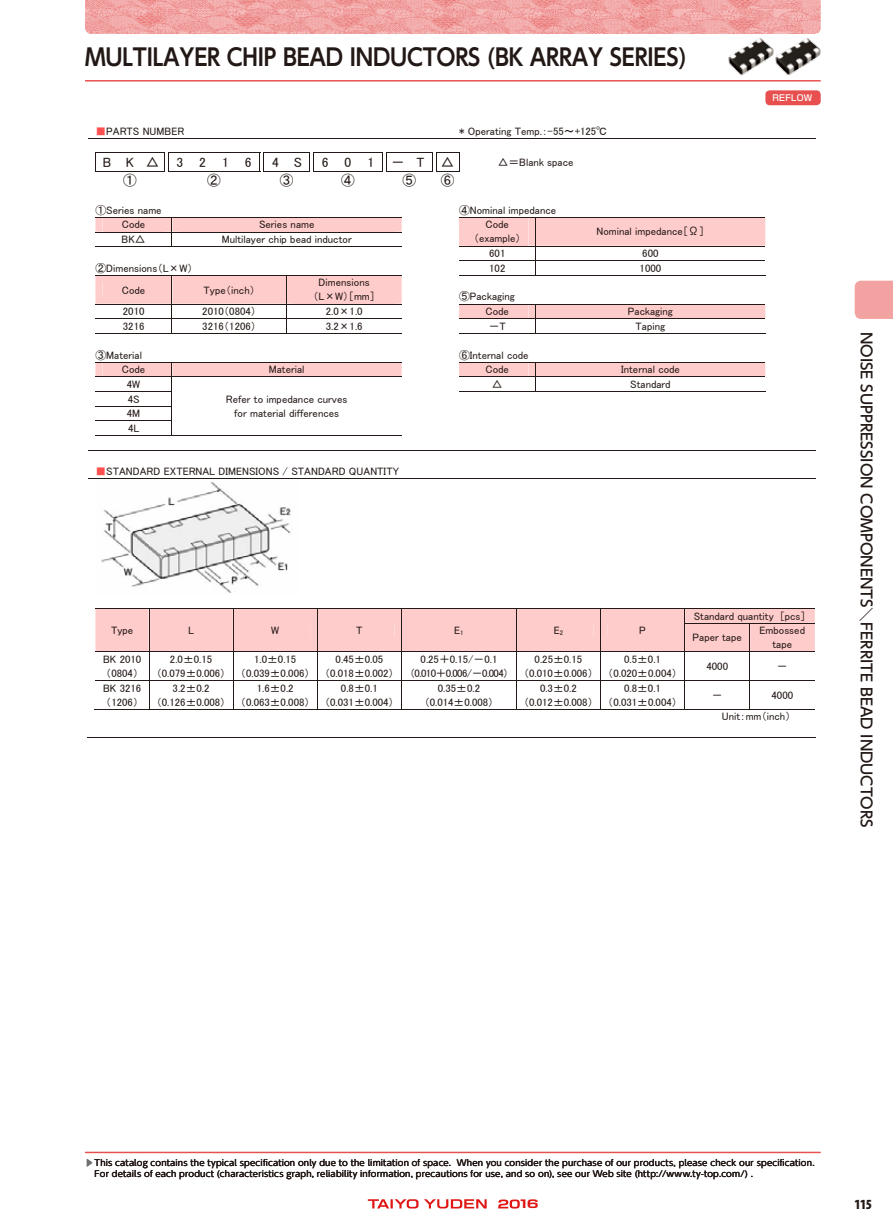
<style>
.page{position:relative;width:893px;height:1229px;background:#fff}
.page>*{position:absolute;margin:0;border:0;box-sizing:border-box;transform-origin:0 0}
.t1{font:700 23.4px "UD Shin Go Pro De";letter-spacing:-.01em;color:#221815;scale:.9 1}
.t2{font:500 14.85px "UD Shin Go Pro";color:#221815}
.t3{font:900 condensed 14.1px "Myriad Pro";color:#221815}
.t4{font:13.5px "MS P Gothic";color:#231916}
.t5{font:10.95px "Shin Go Pro Bold 90 pv RKSJ H";color:#df1614;scale:1.35 1}
.t6{font:10.8px/14px "MS P Gothic";color:#231916;text-align:center}
.t7{font:10.8px/14px "MS P Gothic";letter-spacing:-.05em;color:#231916;text-align:center}
.t8{font:8.55px/10.6px "UD Shin Go Pro";letter-spacing:.02em;color:#221815}
.t9{font:500 8.55px "Shin Go Pro";letter-spacing:.03em;color:#fff}
.s1{color:#ff5050}
.s2{font-family:"MS Gothic"}
.s3{color:#727171}
</style>
<div class="page">
<hr style="left:88px;top:138px;width:727px;height:1px;background:#231916">
<hr style="left:95px;top:153px;width:70px;height:1px;background:#231916">
<hr style="left:168px;top:153px;width:92px;height:1px;background:#231916">
<hr style="left:263px;top:153px;width:47px;height:1px;background:#231916">
<hr style="left:313px;top:153px;width:70px;height:1px;background:#231916">
<hr style="left:386px;top:153px;width:46px;height:1px;background:#231916">
<svg style="left:95px;top:154px;width:1px;height:17px"></svg>
<hr style="left:95px;top:171px;width:70px;height:1px;background:#231916">
<svg style="left:164px;top:154px;width:5px;height:17px"></svg>
<hr style="left:168px;top:171px;width:92px;height:1px;background:#231916">
<svg style="left:260px;top:154px;width:4px;height:18px"></svg>
<hr style="left:263px;top:171px;width:47px;height:1px;background:#231916">
<svg style="left:309px;top:154px;width:5px;height:17px"></svg>
<hr style="left:313px;top:171px;width:70px;height:1px;background:#231916">
<svg style="left:382px;top:154px;width:5px;height:17px"></svg>
<hr style="left:386px;top:171px;width:46px;height:1px;background:#231916">
<svg style="left:432px;top:153px;width:28px;height:19px"></svg>
<hr style="left:95px;top:217px;width:307px;height:1px;background:#231916">
<svg style="left:95px;top:218px;width:307px;height:29px"></svg>
<hr style="left:172px;top:246px;width:230px;height:1px;background:#231916">
<hr style="left:95px;top:275px;width:307px;height:1px;background:#231916">
<svg style="left:95px;top:276px;width:307px;height:58px"></svg>
<hr style="left:287px;top:333px;width:115px;height:1px;background:#231916">
<svg style="left:95px;top:362px;width:307px;height:74px"></svg>
<hr style="left:172px;top:435px;width:230px;height:1px;background:#231916">
<hr style="left:459px;top:217px;width:76px;height:1px;background:#231916">
<hr style="left:535px;top:217px;width:230px;height:1px;background:#231916">
<svg style="left:459px;top:218px;width:306px;height:58px"></svg>
<hr style="left:536px;top:275px;width:229px;height:1px;background:#231916">
<svg style="left:459px;top:304px;width:306px;height:30px"></svg>
<hr style="left:536px;top:333px;width:229px;height:1px;background:#231916">
<svg style="left:459px;top:362px;width:306px;height:30px"></svg>
<hr style="left:536px;top:391px;width:229px;height:1px;background:#231916">
<hr style="left:88px;top:450px;width:727px;height:1px;background:#231916">
<img style="left:101px;top:482px;width:190px;height:111px">
<hr style="left:95px;top:608px;width:720px;height:1px;background:#231916">
<hr style="left:94px;top:709px;width:55px;height:1px;background:#231916">
<hr style="left:149px;top:709px;width:84px;height:1px;background:#231916">
<hr style="left:234px;top:709px;width:83px;height:1px;background:#231916">
<hr style="left:318px;top:709px;width:83px;height:1px;background:#231916">
<hr style="left:402px;top:709px;width:114px;height:1px;background:#231916">
<hr style="left:517px;top:709px;width:83px;height:1px;background:#231916">
<hr style="left:601px;top:709px;width:83px;height:1px;background:#231916">
<hr style="left:685px;top:709px;width:64px;height:1px;background:#231916">
<svg style="left:95px;top:609px;width:720px;height:100px"></svg>
<hr style="left:750px;top:709px;width:65px;height:1px;background:#231916">
<hr style="left:88px;top:479px;width:727px;height:1px;background:#231916">
<hr style="left:87px;top:738px;width:728px;height:1px;background:#231916">
<div style="left:765px;top:90px;width:56px;height:15px;background:#e7504f;border-radius:4px"></div>
<hr style="left:85px;top:1152px;width:736px;height:1px;background:#e7504f">
<svg style="left:855px;top:281px;width:38px;height:38px"></svg>
<svg style="left:368px;top:1199px;width:50px;height:9px"></svg>
<svg style="left:424px;top:1199px;width:63px;height:9px"></svg>
<svg style="left:498px;top:1199px;width:22px;height:9px"></svg>
<img style="left:85px;top:0;width:736px;height:34px">
<hr style="left:85px;top:80px;width:736px;height:2px;background:#e7504f">
<img style="left:728px;top:38px;width:93px;height:38px">
<h1 class="t1" style="left:85px;top:38px;width:670px">MULTILAYER CHIP BEAD INDUCTORS (BK ARRAY SERIES)</h1>
<p class="t6" style="left:95px;top:124px;width:90px"><span class="s1">■</span>PARTS NUMBER</p>
<p class="t6" style="left:459px;top:124px;width:149px">* Operating Temp.：-55～+125℃</p>
<p class="t4" style="left:103px;top:155px;width:58px">B K △</p>
<p class="t4" style="left:176px;top:155px;width:77px">3 2 1 6</p>
<p class="t4" style="left:272px;top:155px;width:32px">4 S</p>
<p class="t4" style="left:322px;top:155px;width:54px">6 0 1</p>
<p class="t4" style="left:391px;top:155px;width:65px">－ T △</p>
<p class="t6" style="left:498px;top:155px;width:77px">△＝Blank space</p>
<p class="t4" style="left:123px;top:173px;width:15px">①</p>
<p class="t4" style="left:207px;top:173px;width:15px">②</p>
<p class="t4" style="left:280px;top:173px;width:15px">③</p>
<p class="t4" style="left:341px;top:173px;width:15px">④</p>
<p class="t4" style="left:402px;top:173px;width:15px">⑤</p>
<p class="t4" style="left:441px;top:173px;width:15px">⑥</p>
<p class="t6" style="left:122px;top:202px;width:41px;line-height:14.7px;text-align:left;text-indent:-26px">①Series name<br>Code</p>
<p class="t6" style="left:459px;top:203px;width:99px">④Nominal impedance</p>
<p class="t6" style="left:486px;top:218px;width:25px">Code</p>
<p class="t6" style="left:474px;top:232px;width:49px">（example）</p>
<p class="t6" style="left:259px;top:218px;width:57px">Series name</p>
<p class="t6" style="left:596px;top:225px;width:109px">Nominal impedance［<span class="s2">Ω</span>］</p>
<p class="t6" style="left:122px;top:232px;width:26px">BK△</p>
<p class="t6" style="left:222px;top:232px;width:132px">Multilayer chip bead inductor</p>
<p class="t6" style="left:122px;top:257px;width:72px;line-height:21.8px;text-align:left;text-indent:-26px">②Dimensions（L×W）<br>Code</p>
<p class="t6" style="left:489px;top:246px;width:18px">601</p>
<p class="t6" style="left:642px;top:246px;width:18px">600</p>
<p class="t6" style="left:489px;top:261px;width:18px">102</p>
<p class="t6" style="left:640px;top:261px;width:23px">1000</p>
<p class="t6" style="left:486px;top:289px;width:31px;line-height:14.7px;text-align:left;text-indent:-27px">⑤Packaging<br>Code</p>
<p class="t6" style="left:204px;top:283px;width:53px">Type（inch）</p>
<p class="t6" style="left:313px;top:276px;width:64px">Dimensions（L×W）［mm］</p>
<p class="t6" style="left:123px;top:304px;width:23px">2010</p>
<p class="t6" style="left:202px;top:304px;width:56px">2010（0804）</p>
<p class="t6" style="left:326px;top:304px;width:38px">2.0×1.0</p>
<p class="t6" style="left:123px;top:319px;width:23px">3216</p>
<p class="t6" style="left:202px;top:319px;width:56px">3216（1206）</p>
<p class="t6" style="left:326px;top:319px;width:38px">3.2×1.6</p>
<p class="t6" style="left:122px;top:347px;width:25px;line-height:14.7px;text-align:left;text-indent:-26px">③Material<br>Code</p>
<p class="t6" style="left:628px;top:304px;width:46px">Packaging</p>
<p class="t6" style="left:489px;top:319px;width:19px">－T</p>
<p class="t6" style="left:636px;top:319px;width:31px">Taping</p>
<p class="t6" style="left:486px;top:347px;width:45px;line-height:14.7px;text-align:left;text-indent:-27px">⑥Internal code<br>Code</p>
<p class="t6" style="left:269px;top:362px;width:37px">Material</p>
<p class="t6" style="left:621px;top:362px;width:60px">Internal code</p>
<p class="t6" style="left:127px;top:377px;width:15px">4W</p>
<p class="t6" style="left:127px;top:391px;width:15px;line-height:14.7px;text-align:justify">4S 4M 4L</p>
<p class="t6" style="left:226px;top:392px;width:123px">Refer to impedance curves for material differences</p>
<p class="t6" style="left:95px;top:464px;width:305px"><span class="s1">■</span>STANDARD EXTERNAL DIMENSIONS / STANDARD QUANTITY</p>
<p class="t6" style="left:492px;top:377px;width:12px">△</p>
<p class="t6" style="left:630px;top:377px;width:42px">Standard</p>
<p class="t9" style="left:773px;top:91px;width:41px">REFLOW</p>
<p class="t6" style="left:111px;top:623px;width:24px">Type</p>
<p class="t6" style="left:188px;top:623px;width:7px">L</p>
<p class="t6" style="left:271px;top:623px;width:9px">W</p>
<p class="t6" style="left:356px;top:623px;width:8px">T</p>
<p class="t6" style="left:454px;top:623px;width:11px">E<sub>1</sub></p>
<p class="t6" style="left:554px;top:623px;width:11px">E<sub>2</sub></p>
<p class="t6" style="left:639px;top:623px;width:8px">P</p>
<p class="t6" style="left:692px;top:605px;width:115px;line-height:21.8px;text-align:left">Standard quantity ［pcs］<br>Paper tape</p>
<p class="t6" style="left:759px;top:623px;width:47px">Embossed tape</p>
<p class="t6" style="left:103px;top:652px;width:40px;text-align:left">BK 2010（0804）</p>
<p class="t6" style="left:156px;top:652px;width:71px">2.0±0.15（0.079±0.006）</p>
<p class="t6" style="left:241px;top:652px;width:71px">1.0±0.15（0.039±0.006）</p>
<p class="t6" style="left:325px;top:652px;width:71px">0.45±0.05（0.018±0.002）</p>
<p class="t7" style="left:410px;top:652px;width:100px">0.25＋0.15/－0.1（0.010＋0.006/－0.004）</p>
<p class="t6" style="left:524px;top:652px;width:71px">0.25±0.15（0.010±0.006）</p>
<p class="t6" style="left:608px;top:652px;width:71px">0.5±0.1（0.020±0.004）</p>
<p class="t6" style="left:706px;top:659px;width:23px">4000</p>
<p class="t6" style="left:777px;top:659px;width:12px">－</p>
<p class="t6" style="left:103px;top:681px;width:40px;text-align:left">BK 3216（1206）</p>
<p class="t6" style="left:156px;top:681px;width:71px">3.2±0.2（0.126±0.008）</p>
<p class="t6" style="left:241px;top:681px;width:71px">1.6±0.2（0.063±0.008）</p>
<p class="t6" style="left:325px;top:681px;width:71px">0.8±0.1（0.031±0.004）</p>
<p class="t6" style="left:424px;top:681px;width:71px">0.35±0.2（0.014±0.008）</p>
<p class="t6" style="left:524px;top:681px;width:71px">0.3±0.2（0.012±0.008）</p>
<p class="t6" style="left:608px;top:681px;width:71px">0.8±0.1（0.031±0.004）</p>
<p class="t6" style="left:712px;top:688px;width:12px">－</p>
<p class="t6" style="left:722px;top:684px;width:73px;line-height:21.8px;text-align:right">4000<br>Unit：mm（inch）</p>
<h2 class="t2" style="left:878px;top:332px;width:277px;rotate:90deg">NOISE SUPPRESSION COMPONENTS</h2>
<h2 class="t2" style="left:859px;top:603px;width:16px">／</h2>
<h2 class="t2" style="left:878px;top:622px;width:207px;rotate:90deg">FERRITE BEAD INDUCTORS</h2>
<p class="t8" style="left:95px;top:1157px;width:721px;text-indent:-10px"><span class="s3">▶</span> This catalog contains the typical specification only due to the limitation of space. When you consider the purchase of our products, please check our specification.<br>For details of each product (characteristics graph, reliability information, precautions for use, and so on), see our Web site (http://www.ty-top.com/) .</p>
<p class="t5" style="left:518px;top:1195px;width:17px">16</p>
<h3 class="t3" style="left:854px;top:1197px;width:19px">115</h3>
</div>
